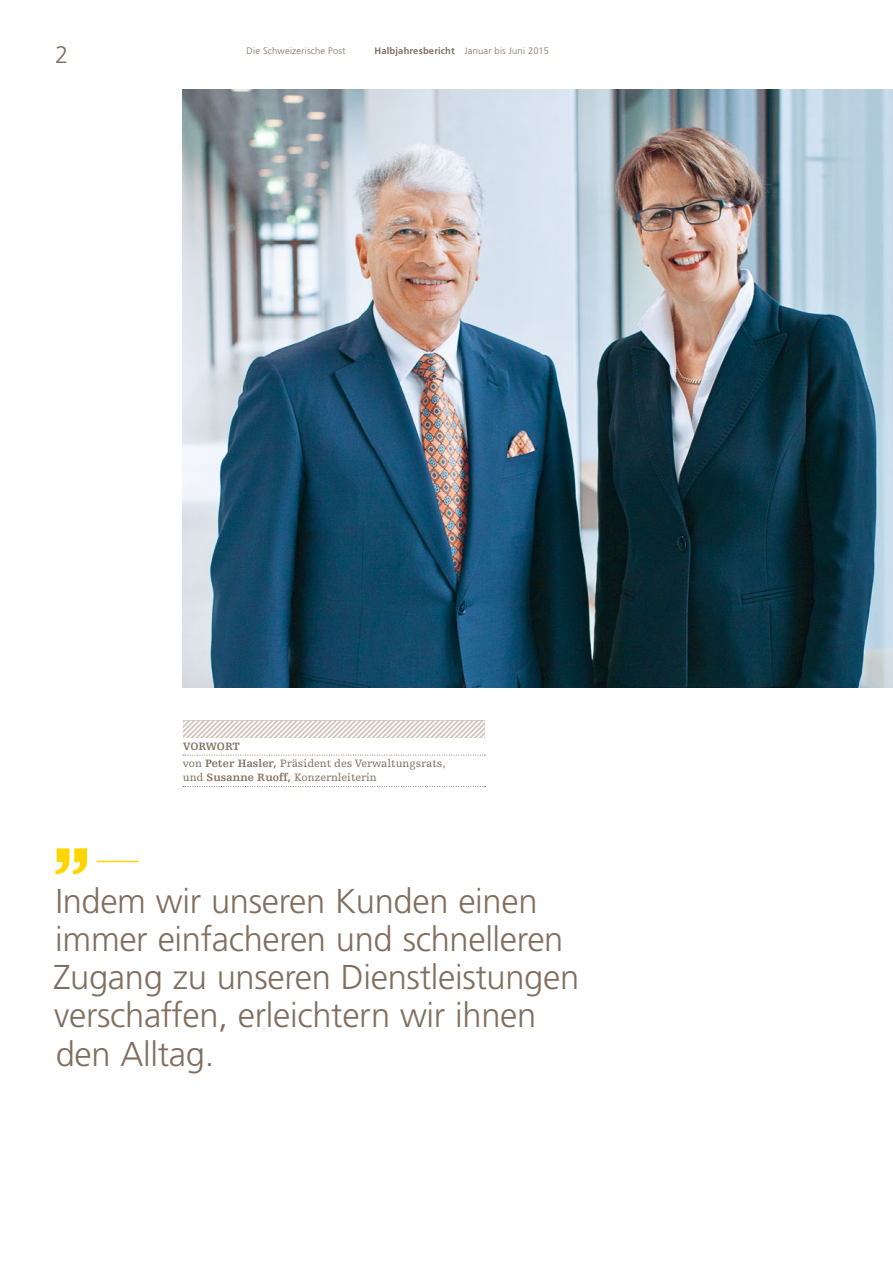
<style>
.page{position:relative;width:893px;height:1263px;background:#fff}
.page>*{position:absolute;margin:0;border:0;box-sizing:border-box;transform-origin:0 0}
.t1{font:300 34.5px/38.2px "Frutiger LT Std";letter-spacing:-.01em;color:#806f5f}
.t2{font:300 24px "Frutiger LT Std";color:#806f5f}
.t3{font:11.25px/14.2px "Egyptienne FLT Std";color:#806f5f}
.t4{font:700 11.25px "Egyptienne FLT Std";letter-spacing:-.045em;color:#806f5f}
.t5{font:700 9.3px "Frutiger LT Std";letter-spacing:.02em;color:#806f5f}
.t6{font:300 9.3px "Frutiger LT Std";letter-spacing:.02em;color:#806f5f}
.s1{font-weight:300}
.s2{font-weight:700}
</style>
<div class="page">
<img style="left:183px;top:89px;width:710px;height:599px">
<svg style="left:183px;top:721px;width:302px;height:17px"></svg>
<svg style="left:55px;top:848px;width:32px;height:26px"></svg>
<hr style="left:98px;top:861px;width:40px;height:1px;background:#ffd500">
<svg style="left:183px;top:755px;width:302px;height:1px"></svg>
<svg style="left:183px;top:786px;width:302px;height:1px"></svg>
<p class="t2" style="left:55px;top:42px;width:15px">2</p>
<p class="t6" style="left:247px;top:45px;width:100px">Die Schweizerische Post</p>
<p class="t5" style="left:374px;top:45px;width:176px">Halbjahresbericht <span class="s1">Januar bis Juni 2015</span></p>
<h2 class="t4" style="left:183px;top:741px;width:59px">VORWORT</h2>
<p class="t3" style="left:183px;top:756px;width:264px">von <span class="s2">Peter Hasler,</span> Präsident des Verwaltungsrats, und <span class="s2">Susanne Ruoff,</span> Konzernleiterin</p>
<p class="t1" style="left:53px;top:882px;width:527px">Indem wir unseren Kunden einen immer einfacheren und schnelleren<br>Zugang zu unseren Dienstleistungen verschaffen, erleichtern wir ihnen den Alltag.</p>
</div>
